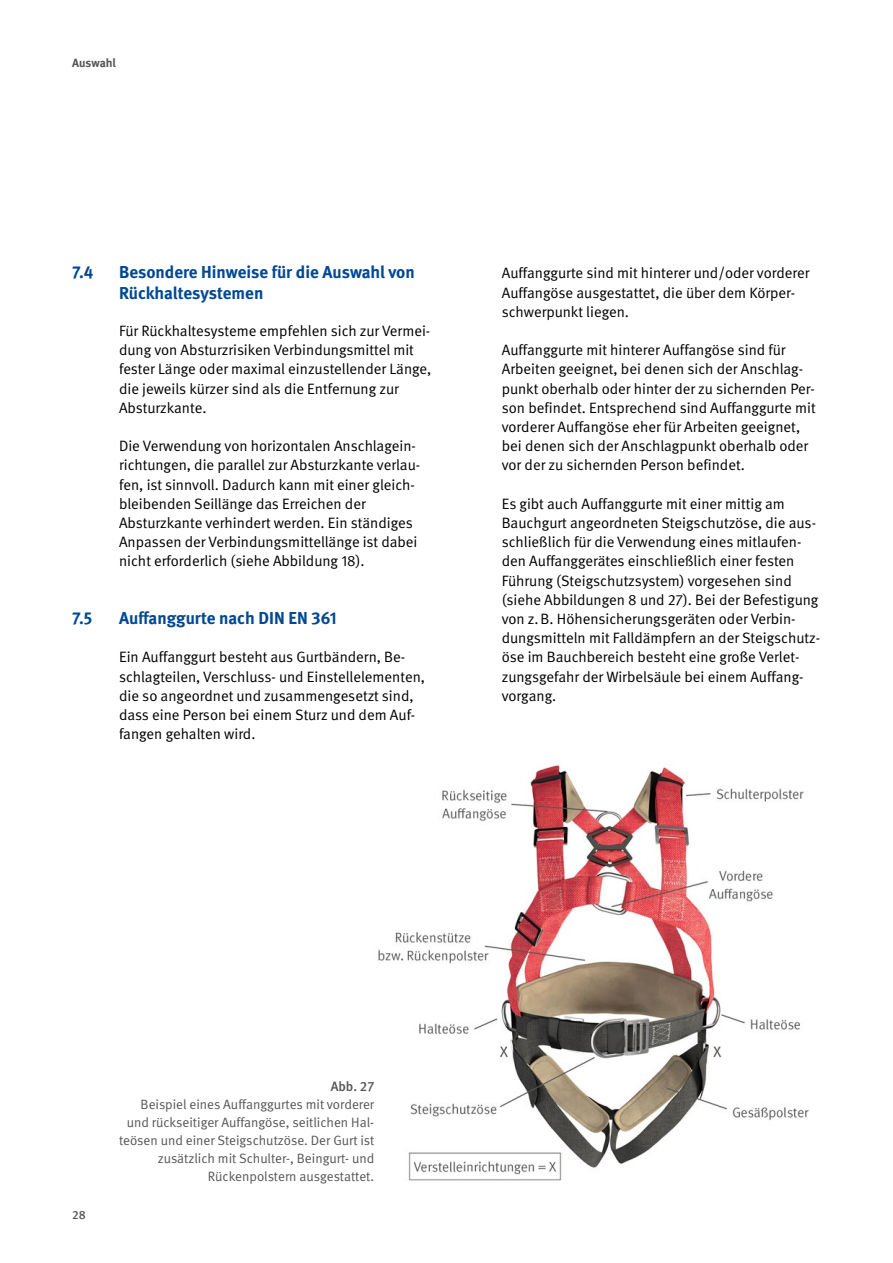
<style>
.page{position:relative;width:893px;height:1263px;background:#fff}
.page>*{position:absolute;margin:0;border:0;box-sizing:border-box;transform-origin:0 0}
.t1{font:700 17.25px/20.2px "DGUV Meta";color:#004893}
.t2{font:15px/19.2px "DGUV Meta";color:#000}
.t3{font:13.5px/18px "DGUV Meta";color:#565655;text-align:right}
.t4{font:500 13.5px "DGUV Meta";color:#565655}
.t5{font:700 12px "DGUV Meta";letter-spacing:-.005em;color:#565655}
.t6{font:500 12px "DGUV Meta";color:#565655}
</style>
<div class="page">
<img style="left:378px;top:765px;width:431px;height:416px">
<p class="t5" style="left:72px;top:56px;width:45px">Auswahl</p>
<p class="t1" style="left:72px;top:263px;width:23px">7.4</p>
<p class="t1" style="left:119px;top:263px;width:297px">Besondere Hinweise für die Auswahl von<br>Rückhaltesystemen</p>
<p class="t2" style="left:119px;top:322px;width:314px">Für Rückhaltesysteme empfehlen sich zur Vermei&shy;dung von Absturzrisiken Verbindungsmittel mit fester Länge oder maximal einzustellender Länge, die jeweils kürzer sind als die Entfernung zur Absturzkante.</p>
<p class="t2" style="left:119px;top:437px;width:303px">Die Verwendung von horizontalen Anschlagein&shy;richtungen, die parallel zur Absturzkante verlau&shy;fen, ist sinnvoll. Dadurch kann mit einer gleich&shy;bleibenden Seillänge das Erreichen der Absturzkante verhindert werden. Ein ständiges Anpassen der Verbindungsmittellänge ist dabei nicht erforderlich (siehe Abbildung 18).</p>
<p class="t1" style="left:72px;top:608px;width:21px">7.5</p>
<p class="t1" style="left:119px;top:608px;width:219px">Auffanggurte nach DIN EN 361</p>
<p class="t2" style="left:119px;top:648px;width:308px">Ein Auffanggurt besteht aus Gurtbändern, Be&shy;schlagteilen, Verschluss- und Einstellelementen, die so angeordnet und zusammengesetzt sind, dass eine Person bei einem Sturz und dem Auf&shy;fangen gehalten wird.</p>
<p class="t2" style="left:502px;top:264px;width:309px">Auffanggurte sind mit hinterer und/oder vorderer<br>Auffangöse ausgestattet, die über dem Körper&shy;schwerpunkt liegen.</p>
<p class="t2" style="left:502px;top:341px;width:315px">Auffanggurte mit hinterer Auffangöse sind für Arbeiten geeignet, bei denen sich der Anschlag&shy;punkt oberhalb oder hinter der zu sichernden Per&shy;son befindet. Entsprechend sind Auffanggurte mit vorderer Auffangöse eher für Arbeiten geeignet, bei denen sich der Anschlagpunkt oberhalb oder vor der zu sichernden Person befindet.</p>
<p class="t2" style="left:502px;top:494px;width:320px">Es gibt auch Auffanggurte mit einer mittig am Bauchgurt angeordneten Steigschutzöse, die aus&shy;schließlich für die Verwendung eines mitlaufen&shy;den Auffanggerätes einschließlich einer festen Führung (Steigschutzsystem) vorgesehen sind (siehe Abbildungen 8 und 27). Bei der Befestigung von z.B. Höhensicherungsgeräten oder Verbin&shy;dungsmitteln mit Falldämpfern an der Steigschutz&shy;öse im Bauchbereich besteht eine große Verlet&shy;zungsgefahr der Wirbelsäule bei einem Auffang&shy;vorgang.</p>
<p class="t6" style="left:72px;top:1208px;width:15px">28</p>
<p class="t4" style="left:331px;top:1078px;width:45px">Abb. 27</p>
<p class="t3" style="left:119px;top:1095px;width:257px">Beispiel eines Auffanggurtes mit vorderer und rückseitiger Auffangöse, seitlichen Hal&shy;teösen und einer Steigschutzöse. Der Gurt ist zusätzlich mit Schulter-, Beingurt- und Rückenpolstern ausgestattet.</p>
</div>
